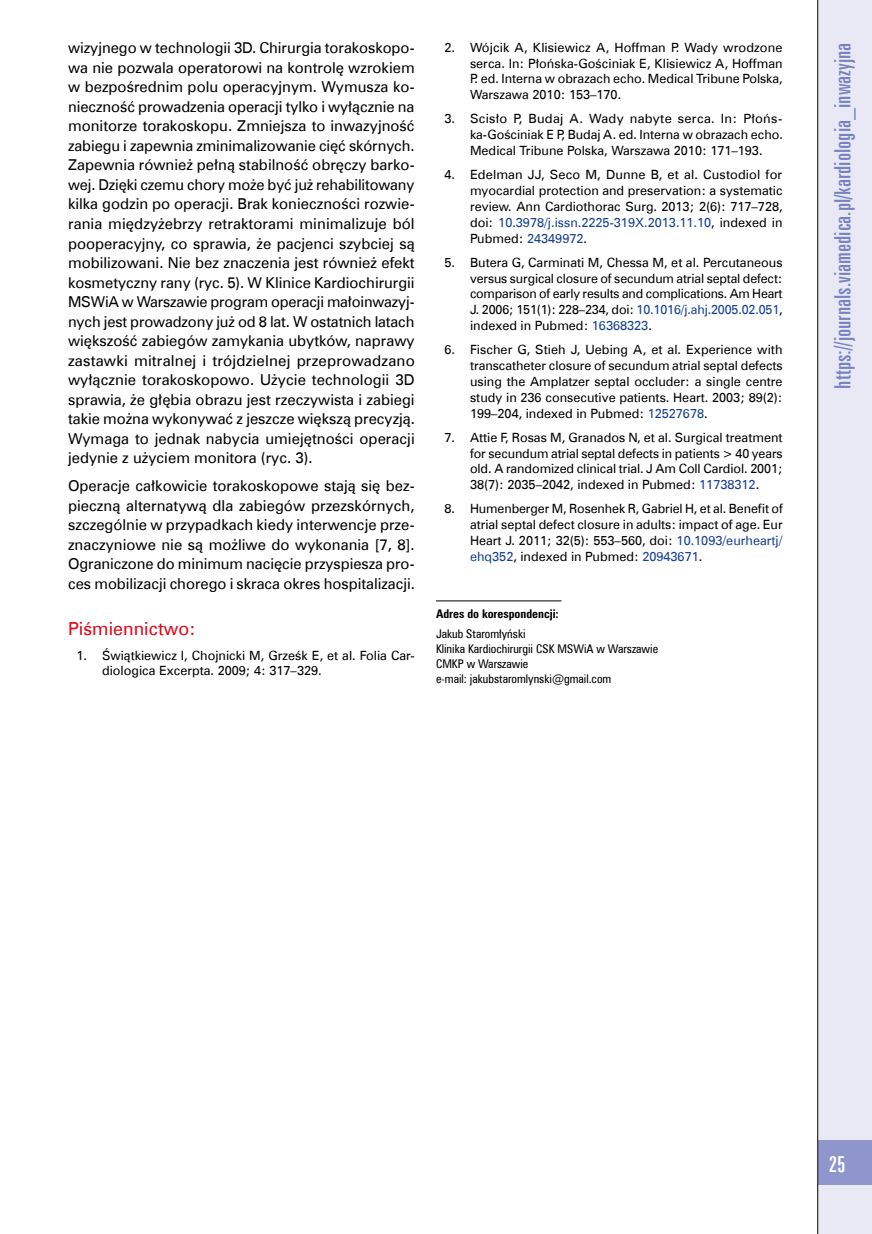
<style>
.page{position:relative;width:872px;height:1234px;background:#fff}
.page>*{position:absolute;margin:0;border:0;box-sizing:border-box;transform-origin:0 0}
.t1{font:22.5px "Zurich X Cn EU";color:#7882bf;scale:1.07 1}
.t2{font:22.5px "Zurich X Cn EU";color:#fff;scale:1.07 1}
.t3{font:18px "Zurich EU";color:#e30613}
.t4{font:15px/19.5px "Zurich EU";color:#000;text-align:justify}
.t5{font:12.75px/15.9px "Zurich EU";color:#000;text-align:justify}
.t6{font:12px/15.1px "Zurich Cn EU";color:#000}
.t7{font:700 12px "Zurich Cn EU";color:#000}
.s1{color:#164194}
</style>
<div class="page">
<div style="left:817px;top:0;width:55px;height:1233px;background:#e9e9f6"></div>
<div style="left:817px;top:1140px;width:55px;height:44px;background:#8f96cb"></div>
<hr style="left:817px;top:0;width:1px;height:1233px;background:#000">
<hr style="left:436px;top:600px;width:125px;height:1px;background:#000">
<p class="t4" style="left:68px;top:38px;width:348px">wizyjnego w technologii 3D. Chirurgia torakoskopo&shy;wa nie pozwala operatorowi na kontrolę wzrokiem w bezpośrednim polu operacyjnym. Wymusza ko&shy;nieczność prowadzenia operacji tylko i wyłącznie na monitorze torakoskopu. Zmniejsza to inwazyjność zabiegu i zapewnia zminimalizowanie cięć skórnych.<br>Zapewnia również pełną stabilność obręczy barko&shy;wej. Dzięki czemu chory może być już rehabilitowany kilka godzin po operacji. Brak konieczności rozwie&shy;rania międzyżebrzy retraktorami minimalizuje ból pooperacyjny, co sprawia, że pacjenci szybciej są mobilizowani. Nie bez znaczenia jest również efekt kosmetyczny rany (ryc. 5). W Klinice Kardiochirurgii MSWiA w Warszawie program operacji małoinwazyj&shy;nych jest prowadzony już od 8 lat. W ostatnich latach większość zabiegów zamykania ubytków, naprawy zastawki mitralnej i trójdzielnej przeprowadzano wyłącznie torakoskopowo. Użycie technologii 3D sprawia, że głębia obrazu jest rzeczywista i zabiegi takie można wykonywać z jeszcze większą precyzją.<br>Wymaga to jednak nabycia umiejętności operacji jedynie z użyciem monitora (ryc. 3).</p>
<p class="t4" style="left:68px;top:476px;width:348px">Operacje całkowicie torakoskopowe stają się bez&shy;pieczną alternatywą dla zabiegów przezskórnych, szczególnie w przypadkach kiedy interwencje prze&shy;znaczyniowe nie są możliwe do wykonania [7, 8].<br>Ograniczone do minimum nacięcie przyspiesza pro&shy;ces mobilizacji chorego i skraca okres hospitalizacji.</p>
<h2 class="t3" style="left:68px;top:618px;width:129px">Piśmiennictwo:</h2>
<p class="t5" style="left:102px;top:647px;width:314px;text-indent:-26px">1. Świątkiewicz I, Chojnicki M, Grześk E, et al. Folia Car&shy;diologica Excerpta. 2009; 4: 317–329.</p>
<p class="t5" style="left:470px;top:39px;width:314px;text-indent:-26px">2. Wójcik A, Klisiewicz A, Hoffman P. Wady wrodzone serca. In: Płońska-Gościniak E, Klisiewicz A, Hoffman P. ed. Interna w obrazach echo. Medical Tribune Polska, Warszawa 2010: 153–170.</p>
<p class="t5" style="left:470px;top:111px;width:314px;text-indent:-26px">3. Scisło P, Budaj A. Wady nabyte serca. In: Płońs&shy;ka-Gościniak E P, Budaj A. ed. Interna w obrazach echo.<br>Medical Tribune Polska, Warszawa 2010: 171–193.</p>
<p class="t5" style="left:470px;top:166px;width:314px;text-indent:-26px">4. Edelman JJ, Seco M, Dunne B, et al. Custodiol for myocardial protection and preservation: a systematic review. Ann Cardiothorac Surg. 2013; 2(6): 717–728, doi: <span class="s1">10.3978/j.issn.2225-319X.2013.11.10</span>, indexed in Pubmed: <span class="s1">24349972</span>.</p>
<p class="t5" style="left:470px;top:254px;width:314px;text-indent:-26px">5. Butera G, Carminati M, Chessa M, et al. Percutaneous versus surgical closure of secundum atrial septal defect: comparison of early results and complications. Am Heart J. 2006; 151(1): 228–234, doi: <span class="s1">10.1016/j.ahj.2005.02.051</span>, indexed in Pubmed: <span class="s1">16368323</span>.</p>
<p class="t5" style="left:470px;top:341px;width:314px;text-indent:-26px">6. Fischer G, Stieh J, Uebing A, et al. Experience with transcatheter closure of secundum atrial septal defects using the Amplatzer septal occluder: a single centre study in 236 consecutive patients. Heart. 2003; 89(2):<br>199–204, indexed in Pubmed: <span class="s1">12527678</span>.</p>
<p class="t5" style="left:470px;top:429px;width:314px;text-indent:-26px">7. Attie F, Rosas M, Granados N, et al. Surgical treatment for secundum atrial septal defects in patients &gt; 40 years old. A randomized clinical trial. J Am Coll Cardiol. 2001; 38(7): 2035–2042, indexed in Pubmed: <span class="s1">11738312</span>.</p>
<p class="t5" style="left:470px;top:500px;width:314px;text-indent:-26px">8. Humenberger M, Rosenhek R, Gabriel H, et al. Benefit of atrial septal defect closure in adults: impact of age. Eur Heart J. 2011; 32(5): 553–560, doi: <span class="s1">10.1093/eurheartj/ ehq352</span>, indexed in Pubmed: <span class="s1">20943671</span>.</p>
<p class="t7" style="left:436px;top:606px;width:124px">Adres do korespondencji:</p>
<p class="t6" style="left:436px;top:625px;width:224px">Jakub Staromłyński<br>Klinika Kardiochirurgii CSK MSWiA w Warszawie<br>CMKP w Warszawie<br>e-mail: jakubstaromlynski@gmail.com</p>
<h1 class="t1" style="left:829px;top:388px;width:325px;rotate:-90deg">https://journals.viamedica.pl/kardiologia_inwazyjna</h1>
<h1 class="t2" style="left:828px;top:1150px;width:17px">25</h1>
</div>
